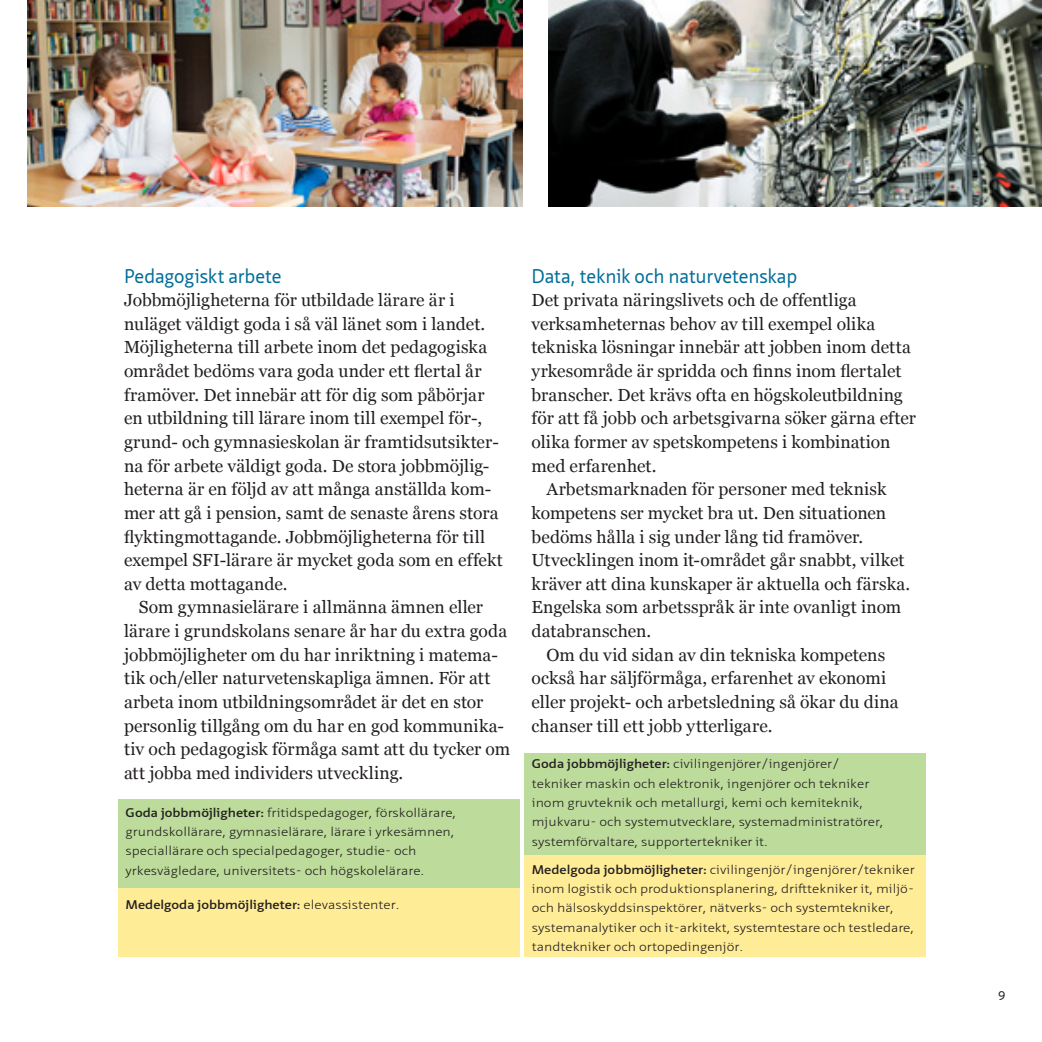
<style>
.page{position:relative;width:1042px;height:1042px;background:#fff}
.page>*{position:absolute;margin:0;border:0;box-sizing:border-box;transform-origin:0 0}
.Rubrik_2{font:19.25px "Neue Sans Pro";letter-spacing:-.01em;color:#006d99}
.Brödtext{font:17.5px/23.6px "Georgia";letter-spacing:.005em;color:#231f20}
.Brödtext-2{font:300 12.25px/19.2px "Neue Sans Pro";color:#231f20;scale:1.17 1}
.Brödtext-3{font:600 12.25px "Neue Sans Pro";color:#231f20;scale:1.17 1}
.t1{font:12.25px "Neue Sans Pro";color:#231f20}
.s1{font-weight:600}
.s2{font-weight:300}
</style>
<div class="page">
<img style="left:28px;top:0;width:495px;height:207px">
<img style="left:549px;top:0;width:493px;height:207px">
<div style="left:118px;top:799px;width:402px;height:89px;background:#bddc9b"></div>
<div style="left:118px;top:889px;width:402px;height:68px;background:#ffec96"></div>
<div style="left:524px;top:753px;width:402px;height:102px;background:#bddc9b"></div>
<div style="left:524px;top:855px;width:402px;height:102px;background:#ffec96"></div>
<p class="Rubrik_2" style="left:124px;top:263px;width:159px">Pedagogiskt arbete</p>
<p class="Brödtext" style="left:124px;top:289px;width:380px">Jobbmöjligheterna för utbildade lärare är i nuläget väldigt goda i så väl länet som i landet.<br>Möjligheterna till arbete inom det pedagogiska området bedöms vara goda under ett flertal år framöver. Det innebär att för dig som påbörjar en utbildning till lärare inom till exempel för-, grund- och gymnasieskolan är framtidsutsikter&shy;na för arbete väldigt goda. De stora jobbmöjlig&shy;heterna är en följd av att många anställda kom&shy;mer att gå i pension, samt de senaste årens stora flyktingmottagande. Jobbmöjligheterna för till exempel SFI-lärare är mycket goda som en effekt av detta mottagande.</p>
<p class="Brödtext" style="left:124px;top:596px;width:387px;text-indent:15px">Som gymnasielärare i allmänna ämnen eller lärare i grundskolans senare år har du extra goda jobbmöjligheter om du har inriktning i matema&shy;tik och/eller naturvetenskapliga ämnen. För att arbeta inom utbildningsområdet är det en stor personlig tillgång om du har en god kommunika&shy;tiv och pedagogisk förmåga samt att du tycker om att jobba med individers utveckling.</p>
<p class="Brödtext-2" style="left:126px;top:803px;width:284px"><span class="s1">Goda jobbmöjligheter:</span> fritidspedagoger, förskollärare, grundskollärare, gymnasielärare, lärare i yrkesämnen, speciallärare och specialpedagoger, studie- och yrkesvägledare, universitets- och högskolelärare.</p>
<p class="Brödtext-3" style="left:126px;top:896px;width:236px">Medelgoda jobbmöjligheter: <span class="s2">elevassistenter.</span></p>
<p class="Rubrik_2" style="left:531px;top:263px;width:267px">Data, teknik och naturvetenskap</p>
<p class="Brödtext" style="left:531px;top:289px;width:386px">Det privata näringslivets och de offentliga verksamheternas behov av till exempel olika tekniska lösningar innebär att jobben inom detta yrkesområde är spridda och finns inom flertalet branscher. Det krävs ofta en högskoleutbildning för att få jobb och arbetsgivarna söker gärna efter olika former av spetskompetens i kombination med erfarenhet.</p>
<p class="Brödtext" style="left:531px;top:478px;width:380px;text-indent:15px">Arbetsmarknaden för personer med teknisk kompetens ser mycket bra ut. Den situationen bedöms hålla i sig under lång tid framöver.<br>Utvecklingen inom it-området går snabbt, vilket kräver att dina kunskaper är aktuella och färska.<br>Engelska som arbetsspråk är inte ovanligt inom databranschen.</p>
<p class="Brödtext" style="left:531px;top:643px;width:369px;text-indent:15px">Om du vid sidan av din tekniska kompetens också har säljförmåga, erfarenhet av ekonomi eller projekt- och arbetsledning så ökar du dina chanser till ett jobb ytterligare.</p>
<p class="Brödtext-2" style="left:532px;top:754px;width:302px"><span class="s1">Goda jobbmöjligheter:</span> civilingenjörer/ingenjörer/ tekniker maskin och elektronik, ingenjörer och tekniker inom gruvteknik och metallurgi, kemi och kemiteknik, mjukvaru- och systemutvecklare, systemadministratörer, systemförvaltare, supportertekniker it.</p>
<p class="Brödtext-2" style="left:532px;top:860px;width:329px"><span class="s1">Medelgoda jobbmöjligheter:</span> civilingenjör/ingenjörer/tekniker inom logistik och produktionsplanering, drifttekniker it, miljö&shy;och hälsoskyddsinspektörer, nätverks- och systemtekniker, systemanalytiker och it-arkitekt, systemtestare och testledare, tandtekniker och ortopedingenjör.</p>
<p class="t1" style="left:998px;top:988px;width:9px">9</p>
</div>
